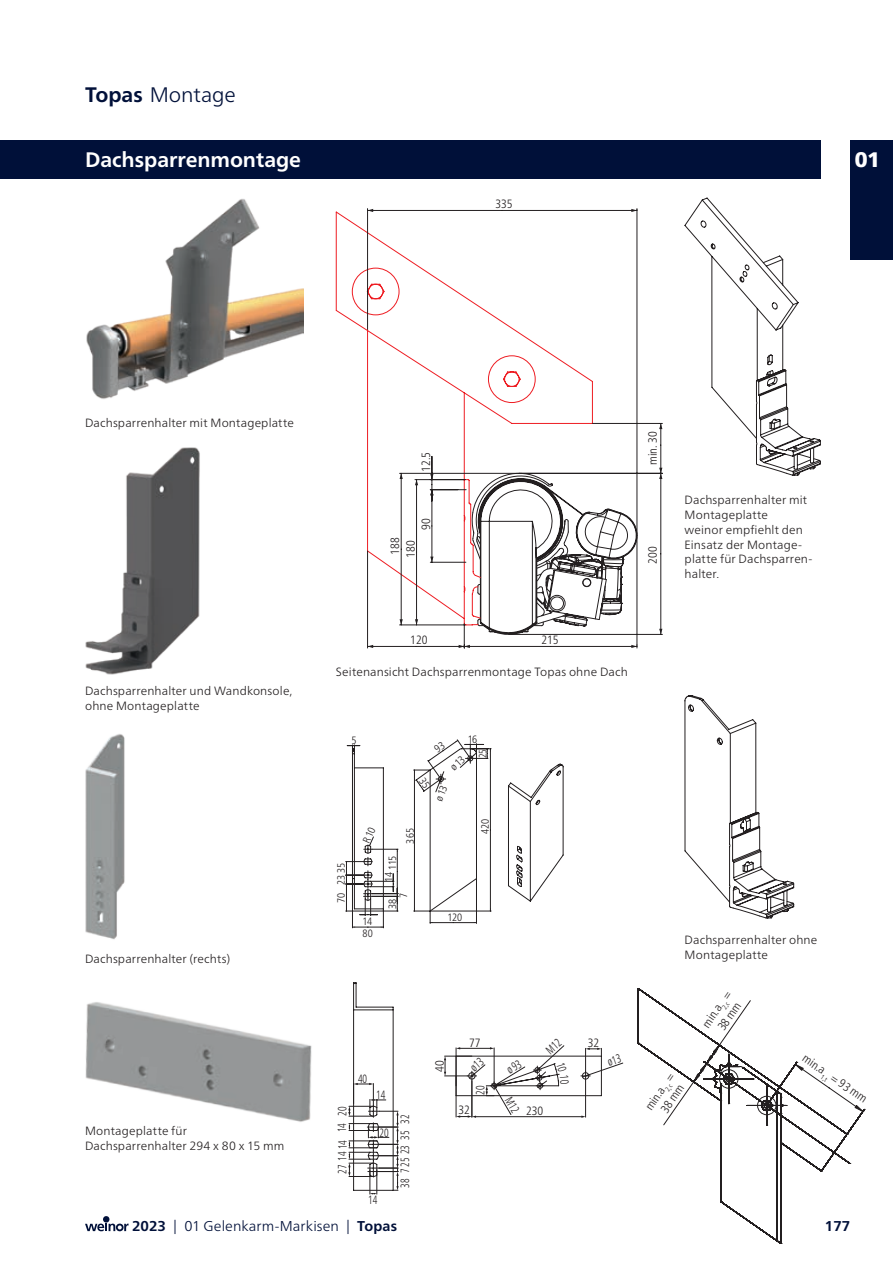
<style>
.page{position:relative;width:893px;height:1263px;background:#fff}
.page>*{position:absolute;margin:0;border:0;box-sizing:border-box;transform-origin:0 0}
.t1{font:700 21px "Frutiger Neue LTW1 G";color:#fff}
.t2{font:300 21px "Frutiger Neue LTW1 G";letter-spacing:-.005em;color:#001039}
.t3{font:900 21px "Frutiger Neue LTW1 G";color:#fff}
.t4{font:300 14.25px "Frutiger Neue LTW1 G";letter-spacing:.005em;color:#001039}
.t5{font:700 14.25px "Frutiger Neue LTW1 G";color:#001039}
.t6{font:300 12px/14.9px "Frutiger Neue LTW1 G";letter-spacing:.01em;color:#231f20}
.t7{font:300 condensed 12px/14.4px "Frutiger Neue LTW1 G";color:#231f20;text-align:center}
.t8{font:300 condensed 12px "Frutiger Neue LTW1 G";color:#231f20;scale:.8 1}
.t9{font:300 condensed 10.65px "Frutiger Neue LTW1 G";color:#231f20}
.t10{font:300 condensed 10.65px "Frutiger Neue LTW1 G";color:#231f20;scale:.9 1}
.s1{font-weight:700}
</style>
<div class="page">
<svg style="left:367px;top:208px;width:296px;height:440px"></svg>
<svg style="left:415px;top:480px;width:3px;height:5px"></svg>
<svg style="left:415px;top:619px;width:3px;height:6px"></svg>
<svg style="left:430px;top:474px;width:3px;height:6px"></svg>
<svg style="left:430px;top:490px;width:3px;height:5px"></svg>
<svg style="left:430px;top:557px;width:3px;height:5px"></svg>
<svg style="left:659px;top:423px;width:3px;height:6px"></svg>
<svg style="left:659px;top:468px;width:3px;height:11px"></svg>
<svg style="left:659px;top:629px;width:3px;height:5px"></svg>
<svg style="left:368px;top:209px;width:5px;height:3px"></svg>
<svg style="left:631px;top:209px;width:6px;height:3px"></svg>
<svg style="left:459px;top:645px;width:11px;height:3px"></svg>
<svg style="left:368px;top:645px;width:5px;height:3px"></svg>
<svg style="left:631px;top:645px;width:6px;height:3px"></svg>
<svg style="left:400px;top:619px;width:3px;height:6px"></svg>
<svg style="left:400px;top:473px;width:3px;height:6px"></svg>
<svg style="left:638px;top:988px;width:189px;height:256px"></svg>
<svg style="left:663px;top:1000px;width:202px;height:164px"></svg>
<img style="left:85px;top:734px;width:40px;height:206px">
<img style="left:85px;top:1002px;width:227px;height:120px">
<svg style="left:685px;top:198px;width:136px;height:278px"></svg>
<svg style="left:685px;top:695px;width:109px;height:224px"></svg>
<img style="left:85px;top:447px;width:115px;height:228px">
<img style="left:86px;top:199px;width:217px;height:200px">
<svg style="left:85px;top:1216px;width:44px;height:15px"></svg>
<div style="left:850px;top:140px;width:43px;height:119px;background:#001039"></div>
<div style="left:0;top:140px;width:821px;height:39px;background:#001039"></div>
<svg style="left:348px;top:982px;width:275px;height:212px"></svg>
<svg style="left:345px;top:739px;width:218px;height:189px"></svg>
<h1 class="t2" style="left:85px;top:82px;width:152px"><span class="s1">Topas</span> Montage</h1>
<h1 class="t1" style="left:85px;top:147px;width:217px">Dachsparrenmontage</h1>
<p class="t7" style="left:495px;top:196px;width:19px">335</p>
<h1 class="t3" style="left:855px;top:144px;width:27px">01</h1>
<p class="t6" style="left:85px;top:416px;width:210px">Dachsparrenhalter mit Montageplatte</p>
<p class="t6" style="left:85px;top:683px;width:209px">Dachsparrenhalter und Wandkonsole, ohne Montageplatte</p>
<p class="t6" style="left:85px;top:951px;width:147px">Dachsparrenhalter (rechts)</p>
<p class="t6" style="left:85px;top:1124px;width:201px">Montageplatte für<br>Dachsparrenhalter 294 x 80 x 15 mm</p>
<p class="t7" style="left:419px;top:472px;width:21px;rotate:-90deg">12.5</p>
<p class="t7" style="left:419px;top:530px;width:13px;rotate:-90deg">90</p>
<p class="t7" style="left:388px;top:555px;width:19px;rotate:-90deg">188</p>
<p class="t7" style="left:403px;top:558px;width:19px;rotate:-90deg">180</p>
<p class="t7" style="left:645px;top:465px;width:35px;rotate:-90deg">min. 30</p>
<p class="t7" style="left:645px;top:564px;width:19px;rotate:-90deg">200</p>
<p class="t7" style="left:410px;top:633px;width:19px">120</p>
<p class="t7" style="left:541px;top:633px;width:19px">215</p>
<p class="t6" style="left:336px;top:664px;width:293px">Seitenansicht Dachsparrenmontage Topas ohne Dach</p>
<p class="t9" style="left:352px;top:734px;width:7px">5</p>
<p class="t9" style="left:468px;top:732px;width:11px">16</p>
<p class="t10" style="left:477px;top:758px;width:11px;rotate:-90deg">25</p>
<p class="t6" style="left:685px;top:492px;width:129px">Dachsparrenhalter mit<br>Montageplatte<br>weinor empfiehlt den<br>Einsatz der Montage&shy;platte für Dachsparren&shy;halter.</p>
<p class="t9" style="left:335px;top:903px;width:41px;rotate:-90deg">70 2335</p>
<p class="t9" style="left:362px;top:915px;width:11px">14</p>
<p class="t9" style="left:363px;top:927px;width:12px">80</p>
<p class="t9" style="left:386px;top:870px;width:16px;rotate:-90deg">115</p>
<p class="t9" style="left:383px;top:882px;width:11px;rotate:-90deg">14</p>
<p class="t9" style="left:404px;top:843px;width:17px;rotate:-90deg">365</p>
<p class="t9" style="left:397px;top:898px;width:7px;rotate:-90deg">7</p>
<p class="t9" style="left:386px;top:909px;width:12px;rotate:-90deg">38</p>
<p class="t9" style="left:479px;top:834px;width:17px;rotate:-90deg">420</p>
<p class="t9" style="left:447px;top:911px;width:16px">120</p>
<p class="t8" style="left:335px;top:1116px;width:13px;rotate:-90deg">20</p>
<p class="t8" style="left:335px;top:1132px;width:13px;rotate:-90deg">14</p>
<p class="t8" style="left:335px;top:1174px;width:44px;rotate:-90deg">27 14 14</p>
<p class="t8" style="left:358px;top:1071px;width:13px">40</p>
<p class="t8" style="left:376px;top:1087px;width:13px">14</p>
<p class="t8" style="left:380px;top:1125px;width:13px">20</p>
<p class="t8" style="left:368px;top:1193px;width:13px">14</p>
<p class="t8" style="left:398px;top:1124px;width:13px;rotate:-90deg">32</p>
<p class="t8" style="left:398px;top:1172px;width:54px;rotate:-90deg">7 25 23 35</p>
<p class="t8" style="left:398px;top:1188px;width:13px;rotate:-90deg">38</p>
<p class="t7" style="left:432px;top:1072px;width:13px;rotate:-90deg">40</p>
<p class="t7" style="left:469px;top:1035px;width:13px">77</p>
<p class="t8" style="left:473px;top:1095px;width:13px;rotate:-90deg">20</p>
<p class="t7" style="left:459px;top:1103px;width:13px">32</p>
<p class="t7" style="left:526px;top:1103px;width:19px">230</p>
<p class="t7" style="left:588px;top:1036px;width:13px">32</p>
<p class="t6" style="left:685px;top:932px;width:134px">Dachsparrenhalter ohne<br>Montageplatte</p>
<p class="t7" style="left:642px;top:1104px;width:43px;rotate:-56deg">min.a<sub>2,c</sub> =<br>38 mm</p>
<p class="t7" style="left:699px;top:1022px;width:43px;rotate:-56deg">min.a<sub>2,c</sub> =<br>38 mm</p>
<p class="t7" style="left:808px;top:1051px;width:77px;rotate:35deg">min.a<sub>1,t</sub> = 93 mm</p>
<p class="t4" style="left:132px;top:1217px;width:266px"><span class="s1">2023</span> | 01 Gelenkarm-Markisen | <span class="s1">Topas</span></p>
<p class="t5" style="left:825px;top:1218px;width:27px">177</p>
</div>
